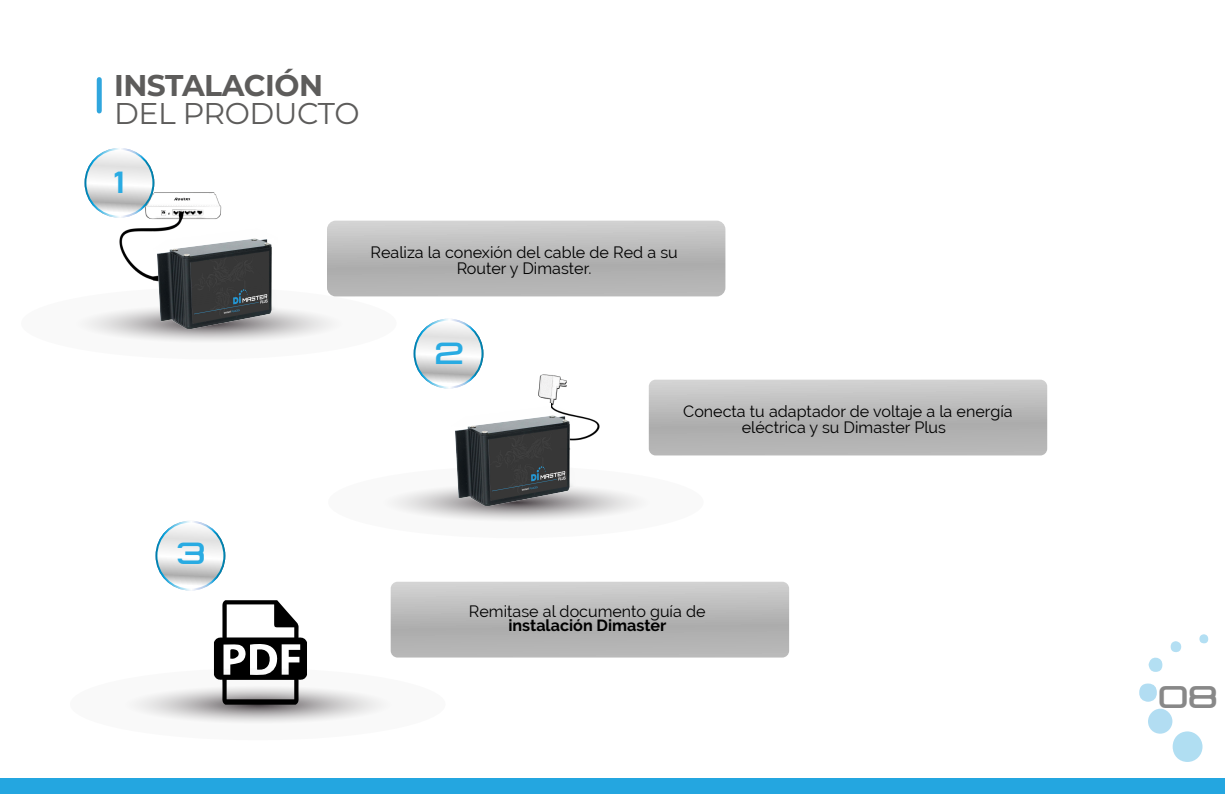
<style>
.page{position:relative;width:1225px;height:794px;background:#fff}
.page>*{position:absolute;margin:0;border:0;box-sizing:border-box;transform-origin:0 0}
.t1{font:33.4px "Konexy Personal Use";color:#888}
.t2{font:32.6px "Konexy Personal Use";color:#29abe2}
.t3{font:700 30px "Montserrat";letter-spacing:-.015em;color:#5d5c5b}
.t4{font:30px "Montserrat";letter-spacing:-.015em;color:#5d5c5b}
.t5{font:16.2px/16.4px "Raleway";color:#000;text-align:center}
.t6{font:700 16.2px "Raleway";color:#000}
</style>
<div class="page">
<div style="left:1172px;top:731px;width:30px;height:31px;background:#b0def2;border-radius:50%"></div>
<div style="left:1148px;top:708px;width:24px;height:26px;background:#b2ddf2;border-radius:50%"></div>
<div style="left:1139px;top:683px;width:18px;height:19px;background:#b2ddf2;border-radius:50%"></div>
<svg style="left:1148px;top:657px;width:14px;height:15px"></svg>
<svg style="left:1170px;top:641px;width:11px;height:11px"></svg>
<div style="left:1199px;top:634px;width:9px;height:9px;background:#b3dff3;border-radius:50%"></div>
<img style="left:119px;top:184px;width:103px;height:94px">
<img style="left:443px;top:355px;width:157px;height:86px">
<svg style="left:413px;top:319px;width:70px;height:69px"></svg>
<svg style="left:415px;top:320px;width:66px;height:66px"></svg>
<svg style="left:84px;top:148px;width:70px;height:70px"></svg>
<svg style="left:86px;top:150px;width:66px;height:66px"></svg>
<div style="left:0;top:778px;width:1225px;height:16px;background:#24a6e0"></div>
<div style="left:97px;top:80px;width:5px;height:31px;background:#30a6de"></div>
<div style="left:457px;top:403px;width:93px;height:88px;background:#fff"></div>
<svg style="left:83px;top:296px;width:314px;height:46px"></svg>
<img style="left:147px;top:229px;width:132px;height:104px">
<svg style="left:390px;top:487px;width:252px;height:34px"></svg>
<img style="left:445px;top:406px;width:132px;height:104px">
<svg style="left:327px;top:221px;width:398px;height:75px;background:#bababa"></svg>
<svg style="left:649px;top:380px;width:398px;height:75px;background:#bababa"></svg>
<svg style="left:155px;top:521px;width:70px;height:69px"></svg>
<svg style="left:157px;top:522px;width:66px;height:66px"></svg>
<svg style="left:132px;top:669px;width:252px;height:54px"></svg>
<svg style="left:391px;top:582px;width:398px;height:75px;background:#bababa"></svg>
<svg style="left:214px;top:600px;width:93px;height:104px"></svg>
<h3 class="t3" style="left:114px;top:65px;width:211px">INSTALACIÓN</h3>
<h3 class="t4" style="left:114px;top:93px;width:247px">DEL PRODUCTO</h3>
<h2 class="t2" style="left:114px;top:163px;width:12px">1</h2>
<p class="t5" style="left:370px;top:244px;width:309px">Realiza la conexión del cable de Red a su<br>Router y Dimaster.</p>
<h2 class="t2" style="left:435px;top:333px;width:31px">2</h2>
<p class="t5" style="left:683px;top:403px;width:331px">Conecta tu adaptador de voltaje a la energía eléctrica y su Dimaster Plus</p>
<h2 class="t2" style="left:177px;top:533px;width:30px">3</h2>
<p class="t5" style="left:469px;top:603px;width:238px">Remitase al documento guía de</p>
<p class="t6" style="left:508px;top:616px;width:160px">instalación Dimaster</p>
<h1 class="t1" style="left:1158px;top:677px;width:61px">08</h1>
</div>
